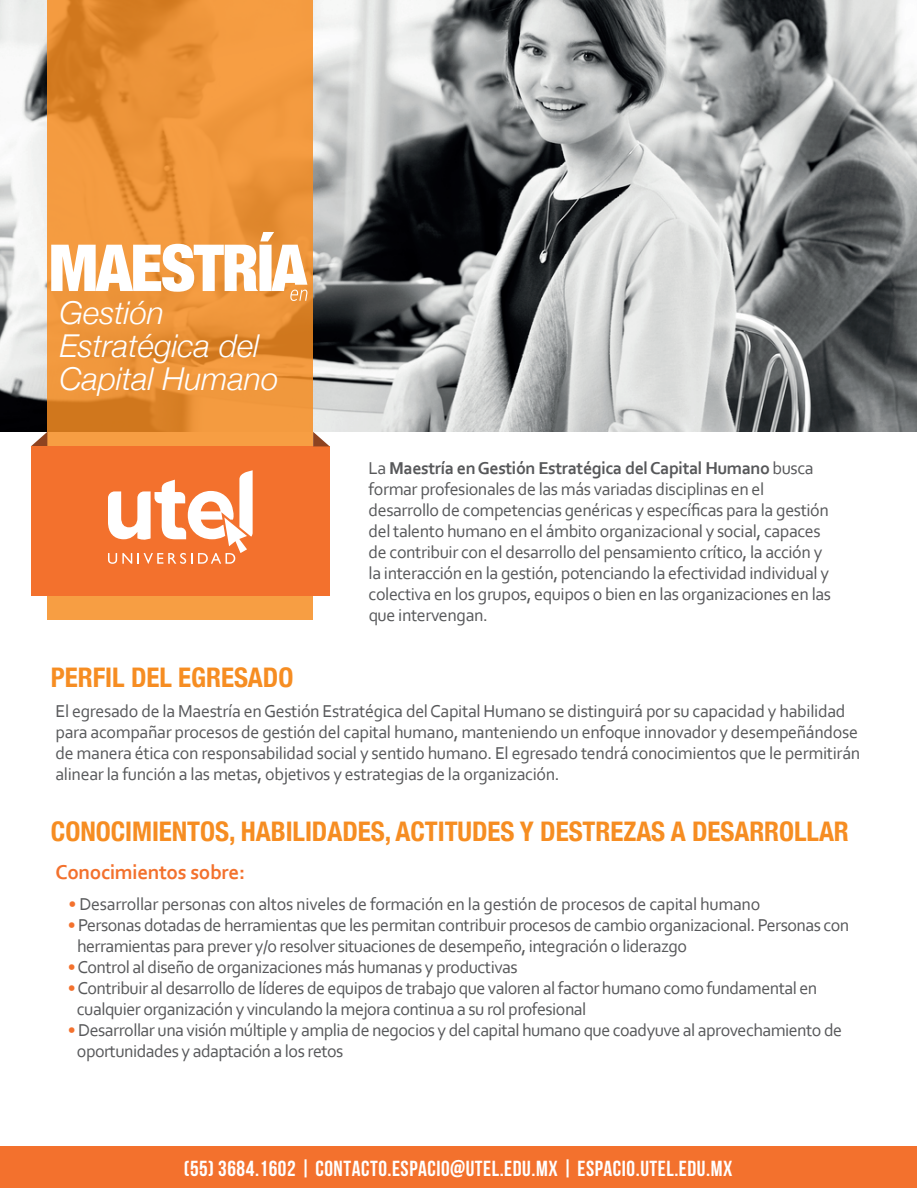
<style>
.page{position:relative;width:917px;height:1188px;background:#fff}
.page>*{position:absolute;margin:0;border:0;box-sizing:border-box;transform-origin:0 0}
.t1{font:italic 300 31.5px/33px "Helvetica Neue";color:#fff}
.t2{font:700 condensed 27px "Helvetica Neue";color:#f68d22}
.t3{font:21.75px "Bebas Neue";letter-spacing:.025em;color:#fff}
.t4{font:700 21px "Corbel";letter-spacing:-.015em;color:#f3712d}
.t5{font:18px/21px "Corbel";letter-spacing:-.025em;color:#57585a}
.s1{font-weight:700}
.s2{color:#f3712d}
</style>
<div class="page">
<img style="left:0;top:0;width:916px;height:432px">
<svg style="left:47px;top:0;width:266px;height:620px;background:#eb9238"></svg>
<svg style="left:31px;top:432px;width:16px;height:14px"></svg>
<div style="left:31px;top:446px;width:298px;height:150px;background:#f3712d"></div>
<svg style="left:313px;top:432px;width:16px;height:14px"></svg>
<svg style="left:108px;top:470px;width:144px;height:94px"></svg>
<svg style="left:51px;top:232px;width:256px;height:69px"></svg>
<div style="left:0;top:1146px;width:916px;height:42px;background:#f3712d"></div>
<h1 class="t1" style="left:60px;top:294px;width:220px">Gestión<br>Estratégica del<br>Capital Humano</h1>
<p class="t5" style="left:368px;top:457px;width:464px">La <span class="s1">Maestría enGestión Estratégica delCapital Humano</span>busca formar profesionales de las más variadas disciplinas en el desarrollo de competencias genéricas y específicas para la gestión del talento humano en el ámbito organizacional y social, capaces de contribuir con el desarrollo del pensamiento crítico, la acción y la interacción en la gestión, potenciando la efectividad individual y colectiva en los grupos, equipos o bien en las organizaciones en las que intervengan.</p>
<h2 class="t2" style="left:51px;top:655px;width:244px">PERFIL DEL EGRESADO</h2>
<p class="t5" style="left:55px;top:700px;width:806px">El egresado de la Maestría enGestión Estratégica delCapital Humano se distinguirá por su capacidad y habilidad para acompañar procesos de gestión del capital humano, manteniendo un enfoque innovador y desempeñándose de manera ética con responsabilidad social y sentido humano. El egresado tendrá conocimientos que le permitirán alinear la función a las metas, objetivos y estrategias de la organización.</p>
<h2 class="t2" style="left:51px;top:809px;width:799px">CONOCIMIENTOS, HABILIDADES, ACTITUDES Y DESTREZAS A DESARROLLAR</h2>
<p class="t4" style="left:55px;top:859px;width:191px">Conocimientos sobre:</p>
<p class="t5" style="left:69px;top:893px;width:693px"><span class="s2">•</span> Desarrollar personas con altos niveles de formación en la gestión de procesos de capital humano</p>
<p class="t5" style="left:77px;top:914px;width:774px;text-indent:-9px"><span class="s2">•</span> Personas dotadas de herramientas que les permitan contribuir procesos de cambio organizacional. Personas con herramientas para prever y/o resolver situaciones de desempeño, integración o liderazgo</p>
<p class="t5" style="left:68px;top:956px;width:451px"><span class="s2">•</span>Control al diseño de organizaciones más humanas y productivas</p>
<p class="t5" style="left:77px;top:977px;width:742px;text-indent:-9px"><span class="s2">•</span>Contribuir al desarrollo de líderes de equipos de trabajo que valoren al factor humano como fundamental en cualquier organización y vinculando la mejora continua a su rol profesional</p>
<p class="t5" style="left:77px;top:1019px;width:766px;text-indent:-9px"><span class="s2">•</span> Desarrollar una visión múltiple y amplia de negocios y del capital humano que coadyuve al aprovechamiento de oportunidades y adaptación a los retos</p>
<p class="t3" style="left:184px;top:1156px;width:550px">(55) 3684.1602 | CONTACTO.ESPACIO@UTEL.EDU.MX | ESPACIO.UTEL.EDU.MX</p>
</div>
